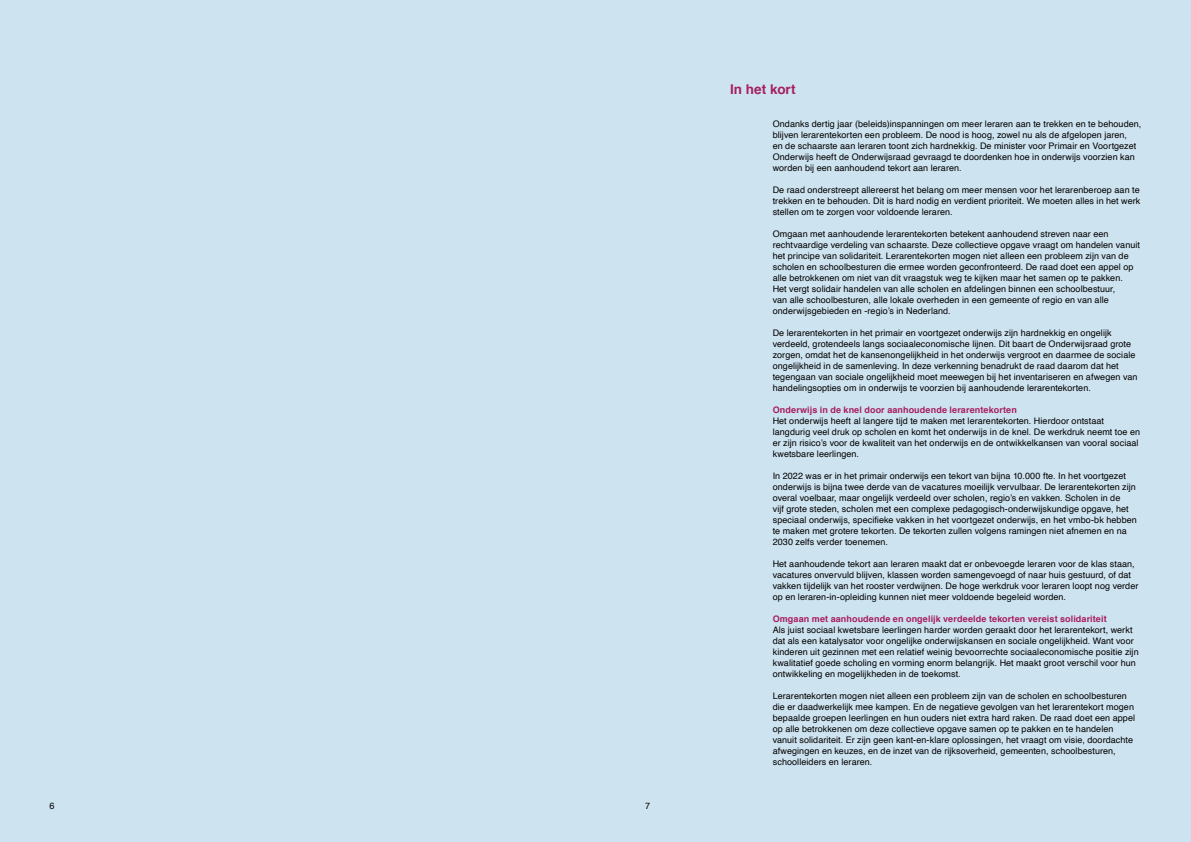
<style>
.page{position:relative;width:1191px;height:842px;background:#cee3f0}
.page>*{position:absolute;margin:0;border:0;box-sizing:border-box;transform-origin:0 0}
.t1{font:700 13.5px "Helvetica";color:#a61f5e}
.t2{font:9px/11px "Helvetica";letter-spacing:.01em;color:#000}
.t3{font:700 9px "Helvetica";letter-spacing:.01em;color:#a61f5e}
</style>
<div class="page">
<p class="t2" style="left:50px;top:802px;width:7px">6</p>
<p class="t2" style="left:645px;top:802px;width:7px">7</p>
<h1 class="t1" style="left:730px;top:84px;width:67px">In het kort</h1>
<p class="t2" style="left:772px;top:119px;width:370px">Ondanks dertig jaar (beleids)inspanningen om meer leraren aan te trekken en te behouden, blijven lerarentekorten een probleem. De nood is hoog, zowel nu als de afgelopen jaren,<br>en de schaarste aan leraren toont zich hardnekkig. De minister voor Primair en Voortgezet Onderwijs heeft de Onderwijsraad gevraagd te doordenken hoe in onderwijs voorzien kan worden bij een aanhoudend tekort aan leraren.</p>
<p class="t2" style="left:772px;top:186px;width:369px;text-align:justify">De raad onderstreept allereerst het belang om meer mensen voor het lerarenberoep aan te trekken en te behouden. Dit is hard nodig en verdient prioriteit. We moeten alles in het werk stellen om te zorgen voor voldoende leraren.</p>
<p class="t2" style="left:772px;top:230px;width:369px">Omgaan met aanhoudende lerarentekorten betekent aanhoudend streven naar een rechtvaardige verdeling van schaarste. Deze collectieve opgave vraagt om handelen vanuit het principe van solidariteit. Lerarentekorten mogen niet alleen een probleem zijn van de scholen en schoolbesturen die ermee worden geconfronteerd. De raad doet een appel op alle betrokkenen om niet van dit vraagstuk weg te kijken maar het samen op te pakken.<br>Het vergt solidair handelen van alle scholen en afdelingen binnen een schoolbestuur,<br>van alle schoolbesturen, alle lokale overheden in een gemeente of regio en van alle onderwijsgebieden en -regio’s in Nederland.</p>
<p class="t2" style="left:772px;top:329px;width:366px">De lerarentekorten in het primair en voortgezet onderwijs zijn hardnekkig en ongelijk verdeeld, grotendeels langs sociaaleconomische lijnen. Dit baart de Onderwijsraad grote zorgen, omdat het de kansenongelijkheid in het onderwijs vergroot en daarmee de sociale ongelijkheid in de samenleving. In deze verkenning benadrukt de raad daarom dat het tegengaan van sociale ongelijkheid moet meewegen bij het inventariseren en afwegen van handelingsopties om in onderwijs te voorzien bij aanhoudende lerarentekorten.</p>
<p class="t3" style="left:772px;top:407px;width:246px">Onderwijs in de knel door aanhoudende lerarentekorten</p>
<p class="t2" style="left:772px;top:417px;width:369px">Het onderwijs heeft al langere tijd te maken met lerarentekorten. Hierdoor ontstaat langdurig veel druk op scholen en komt het onderwijs in de knel. De werkdruk neemt toe en er zijn risico’s voor de kwaliteit van het onderwijs en de ontwikkelkansen van vooral sociaal kwetsbare leerlingen.</p>
<p class="t2" style="left:772px;top:472px;width:365px">In 2022 was er in het primair onderwijs een tekort van bijna 10.000 fte. In het voortgezet onderwijs is bijna twee derde van de vacatures moeilijk vervulbaar. De lerarentekorten zijn overal voelbaar, maar ongelijk verdeeld over scholen, regio’s en vakken. Scholen in de<br>vijf grote steden, scholen met een complexe pedagogisch-onderwijskundige opgave, het speciaal onderwijs, specifieke vakken in het voortgezet onderwijs, en het vmbo-bk hebben te maken met grotere tekorten. De tekorten zullen volgens ramingen niet afnemen en na 2030 zelfs verder toenemen.</p>
<p class="t2" style="left:772px;top:559px;width:367px">Het aanhoudende tekort aan leraren maakt dat er onbevoegde leraren voor de klas staan, vacatures onvervuld blijven, klassen worden samengevoegd of naar huis gestuurd, of dat vakken tijdelijk van het rooster verdwijnen. De hoge werkdruk voor leraren loopt nog verder op en leraren-in-opleiding kunnen niet meer voldoende begeleid worden.</p>
<p class="t3" style="left:772px;top:616px;width:335px">Omgaan met aanhoudende en ongelijk verdeelde tekorten vereist solidariteit</p>
<p class="t2" style="left:772px;top:625px;width:367px">Als juist sociaal kwetsbare leerlingen harder worden geraakt door het lerarentekort, werkt dat als een katalysator voor ongelijke onderwijskansen en sociale ongelijkheid. Want voor kinderen uit gezinnen met een relatief weinig bevoorrechte sociaaleconomische positie zijn kwalitatief goede scholing en vorming enorm belangrijk. Het maakt groot verschil voor hun ontwikkeling en mogelijkheden in de toekomst.</p>
<p class="t2" style="left:772px;top:692px;width:364px">Lerarentekorten mogen niet alleen een probleem zijn van de scholen en schoolbesturen die er daadwerkelijk mee kampen. En de negatieve gevolgen van het lerarentekort mogen bepaalde groepen leerlingen en hun ouders niet extra hard raken. De raad doet een appel op alle betrokkenen om deze collectieve opgave samen op te pakken en te handelen vanuit solidariteit. Er zijn geen kant-en-klare oplossingen, het vraagt om visie, doordachte afwegingen en keuzes, en de inzet van de rijksoverheid, gemeenten, schoolbesturen, schoolleiders en leraren.</p>
</div>
